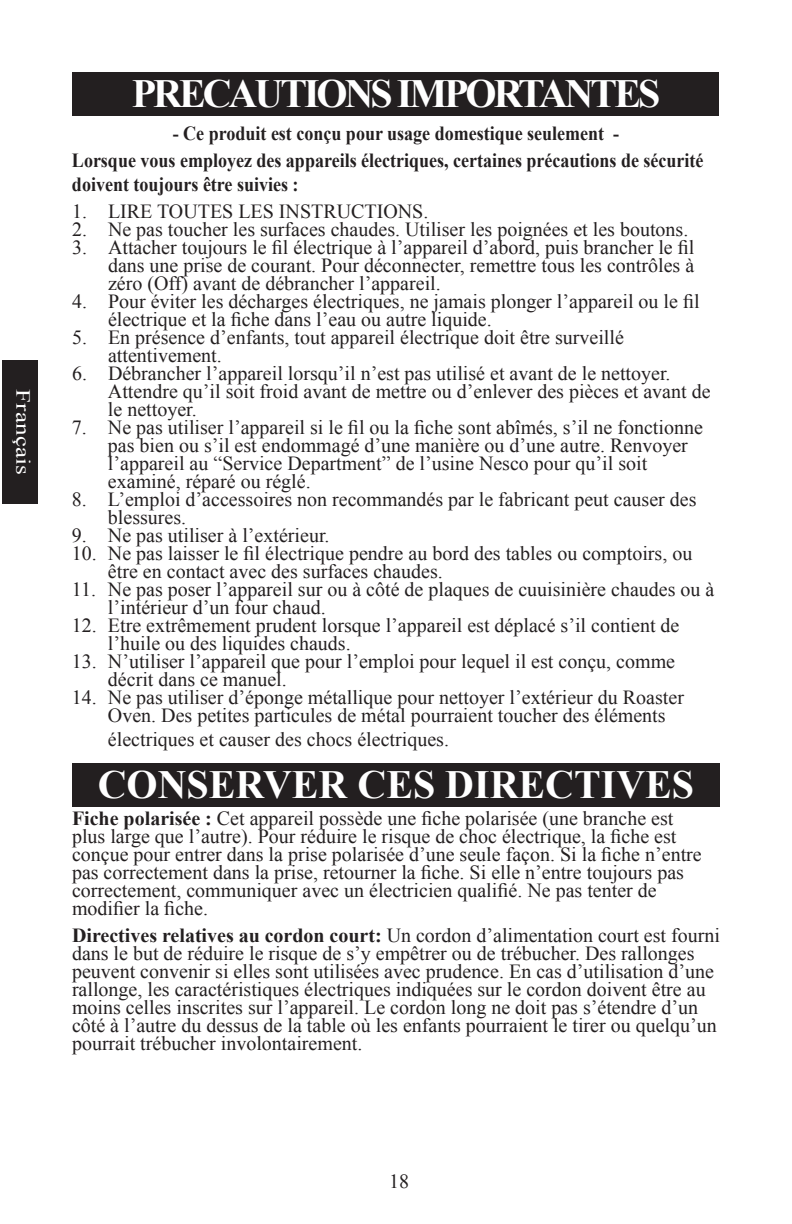
<style>
.page{position:relative;width:792px;height:1224px;background:#fff}
.page>*{position:absolute;margin:0;border:0;box-sizing:border-box;transform-origin:0 0}
.t1{font:700 40px "Times New Roman";letter-spacing:-.075em;color:#fff}
.t2{font:700 40px "Times New Roman";color:#fff}
.t3{font:20px/18px "Times New Roman";color:#231f20}
.t4{font:700 20px/27px "Times New Roman";color:#231f20;scale:.9 1}
.t5{font:20px "Times New Roman";letter-spacing:.005em;color:#fff;scale:1.25 1}
.s1{font-weight:700}
</style>
<div class="page">
<div style="left:2px;top:360px;width:36px;height:144px;background:#231f20"></div>
<div style="left:73px;top:72px;width:646px;height:43px;background:#231f20"></div>
<div style="left:72px;top:763px;width:648px;height:43px;background:#231f20"></div>
<p class="t5" style="left:37px;top:389px;width:70px;rotate:90deg">Français</p>
<h1 class="t1" style="left:132px;top:66px;width:530px">PRECAUTIONS IMPORTANTES</h1>
<p class="t4" style="left:72px;top:119px;width:703px;text-indent:101px">- Ce produit est conçu pour usage domestique seulement -<br>Lorsque vous employez des appareils électriques, certaines précautions de sécurité</p>
<p class="t4" style="left:72px;top:170px;width:253px">doivent toujours être suivies :</p>
<p class="t3" style="left:72px;top:202px;width:358px">1. LIRE TOUTES LES INSTRUCTIONS.</p>
<p class="t3" style="left:72px;top:220px;width:618px">2. Ne pas toucher les surfaces chaudes. Utiliser les poignées et les boutons.</p>
<p class="t3" style="left:108px;top:238px;width:588px;text-align:justify;text-indent:-36px">3. Attacher toujours le fil électrique à l’appareil d’abord, puis brancher le fil dans une prise de courant. Pour déconnecter, remettre tous les contrôles à zéro (Off) avant de débrancher l’appareil.</p>
<p class="t3" style="left:108px;top:292px;width:593px;text-indent:-36px">4. Pour éviter les décharges électriques, ne jamais plonger l’appareil ou le fil électrique et la fiche dans l’eau ou autre liquide.</p>
<p class="t3" style="left:108px;top:328px;width:517px;text-indent:-36px">5. En présence d’enfants, tout appareil électrique doit être surveillé attentivement.</p>
<p class="t3" style="left:108px;top:364px;width:604px;text-indent:-36px">6. Débrancher l’appareil lorsqu’il n’est pas utilisé et avant de le nettoyer.<br>Attendre qu’il soit froid avant de mettre ou d’enlever des pièces et avant de le nettoyer.</p>
<p class="t3" style="left:108px;top:418px;width:596px;text-indent:-36px">7. Ne pas utiliser l’appareil si le fil ou la fiche sont abîmés, s’il ne fonctionne pas bien ou s’il est endommagé d’une manière ou d’une autre. Renvoyer l’appareil au “Service Department” de l’usine Nesco pour qu’il soit examiné, réparé ou réglé.</p>
<p class="t3" style="left:108px;top:490px;width:590px;text-indent:-36px">8. L’emploi d’accessoires non recommandés par le fabricant peut causer des blessures.</p>
<p class="t3" style="left:72px;top:526px;width:259px">9. Ne pas utiliser à l’extérieur.</p>
<p class="t3" style="left:108px;top:544px;width:586px;text-indent:-36px">10. Ne pas laisser le fil électrique pendre au bord des tables ou comptoirs, ou être en contact avec des surfaces chaudes.</p>
<p class="t3" style="left:108px;top:580px;width:608px;text-indent:-36px">11. Ne pas poser l’appareil sur ou à côté de plaques de cuuisinière chaudes ou à l’intérieur d’un four chaud.</p>
<p class="t3" style="left:108px;top:616px;width:573px;text-indent:-36px">12. Etre extrêmement prudent lorsque l’appareil est déplacé s’il contient de l’huile ou des liquides chauds.</p>
<p class="t3" style="left:108px;top:652px;width:569px;text-indent:-36px">13. N’utiliser l’appareil que pour l’emploi pour lequel il est conçu, comme décrit dans ce manuel.</p>
<p class="t3" style="left:108px;top:688px;width:578px;text-indent:-36px">14. Ne pas utiliser d’éponge métallique pour nettoyer l’extérieur du Roaster<br>Oven. Des petites particules de métal pourraient toucher des éléments</p>
<p class="t3" style="left:108px;top:730px;width:343px">électriques et causer des chocs électriques.</p>
<h1 class="t2" style="left:98px;top:757px;width:598px">CONSERVER CES DIRECTIVES</h1>
<p class="t3" style="left:72px;top:809px;width:631px"><span class="s1">Fiche polarisée :</span> Cet appareil possède une fiche polarisée (une branche est plus large que l’autre). Pour réduire le risque de choc électrique, la fiche est conçue pour entrer dans la prise polarisée d’une seule façon. Si la fiche n’entre pas correctement dans la prise, retourner la fiche. Si elle n’entre toujours pas correctement, communiquer avec un électricien qualifié. Ne pas tenter de modifier la fiche.</p>
<p class="t3" style="left:72px;top:926px;width:649px"><span class="s1">Directives relatives au cordon court:</span> Un cordon d’alimentation court est fourni dans le but de réduire le risque de s’y empêtrer ou de trébucher. Des rallonges peuvent convenir si elles sont utilisées avec prudence. En cas d’utilisation d’une rallonge, les caractéristiques électriques indiquées sur le cordon doivent être au moins celles inscrites sur l’appareil. Le cordon long ne doit pas s’étendre d’un côté à l’autre du dessus de la table où les enfants pourraient le tirer ou quelqu’un pourrait trébucher involontairement.</p>
<p class="t3" style="left:389px;top:1172px;width:21px">18</p>
</div>
